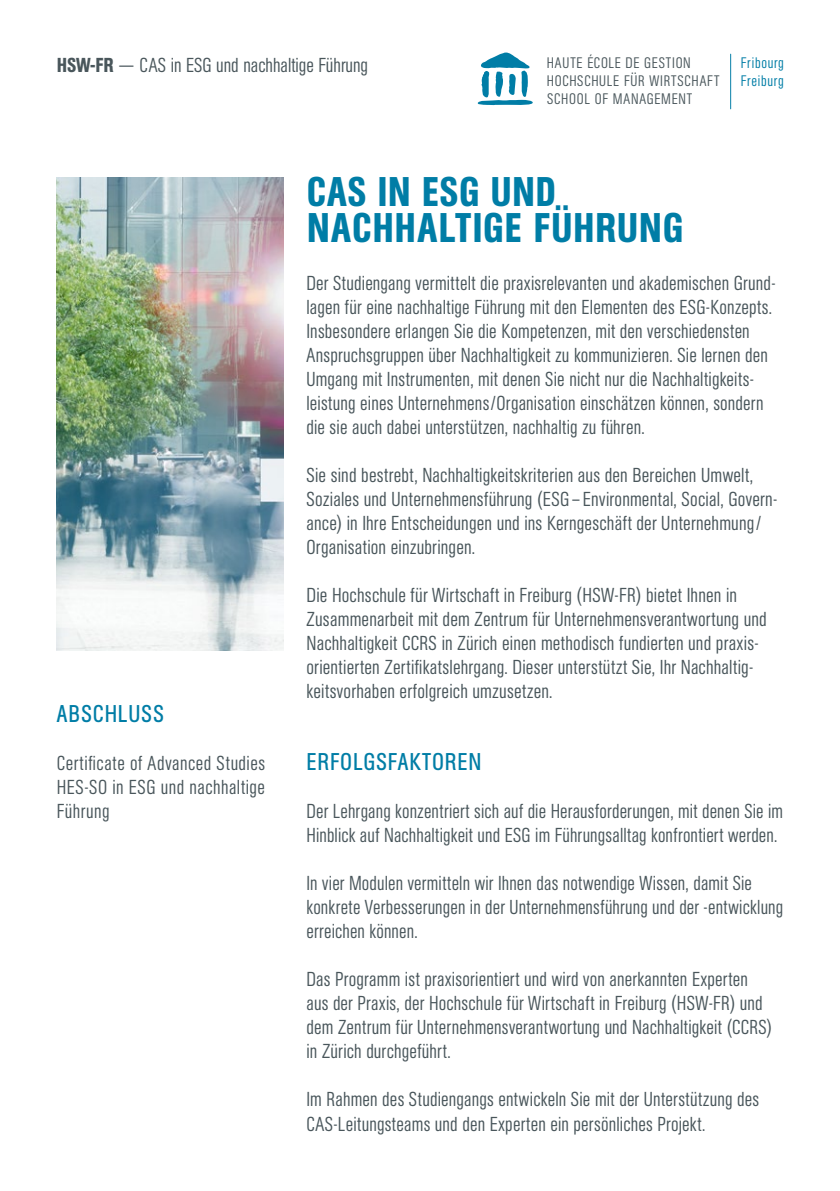
<style>
.page{position:relative;width:840px;height:1191px;background:#fff}
.page>*{position:absolute;margin:0;border:0;box-sizing:border-box;transform-origin:0 0}
.t1{font:500 condensed 41px/36px "AG Book Pro";letter-spacing:.015em;color:#007da6}
.t2{font:condensed 24px "AG Book Pro";letter-spacing:.035em;color:#007da6}
.t3{font:300 condensed 20px/24px "AG Book Pro";letter-spacing:.01em;color:#49565b}
.t4{font:300 condensed 20px "AG Book Pro";letter-spacing:.01em;color:#49565b;scale:2 1}
.t5{font:300 15.2px/18.2px "AG Buch Condensed BQ";letter-spacing:.045em;color:#49565b}
.t6{font:300 15.2px/18.2px "AG Buch Condensed BQ";letter-spacing:.045em;color:#007da6}
.s1{font-weight:500}
</style>
<div class="page">
<img style="left:57px;top:177px;width:226px;height:473px">
<svg style="left:477px;top:52px;width:55px;height:53px"></svg>
<p class="t4" style="left:57px;top:52px;width:157px"><span class="s1">HSW-FR</span> – CAS in ESG und nachhaltige Führung</p>
<p class="t5" style="left:546px;top:54px;width:174px">HAUTE ÉCOLE DE GESTION<br>HOCHSCHULE FÜR WIRTSCHAFT<br>SCHOOL OF MANAGEMENT</p>
<p class="t6" style="left:740px;top:54px;width:44px">Fribourg<br>Freiburg</p>
<p class="t2" style="left:57px;top:698px;width:109px">ABSCHLUSS</p>
<p class="t3" style="left:57px;top:751px;width:210px;text-align:justify">Certificate of Advanced Studies HES-SO in ESG und nachhaltige Führung</p>
<h1 class="t1" style="left:306px;top:173px;width:378px">CAS IN ESG UND<br>NACHHALTIGE FÜHRUNG</h1>
<p class="t3" style="left:306px;top:271px;width:470px">Der Studiengang vermittelt die praxisrelevanten und akademischen Grund&shy;lagen für eine nachhaltige Führung mit den Elementen des ESG--Konzepts.<br>Insbesondere erlangen Sie die Kompetenzen, mit den verschiedensten Anspruchsgruppen über Nachhaltigkeit zu kommunizieren. Sie lernen den Umgang mit Instrumenten, mit denen Sie nicht nur die Nachhaltigkeits&shy;leistung eines Unternehmens/Organisation einschätzen können, sondern die sie auch dabei unterstützen, nachhaltig zu führen.</p>
<p class="t3" style="left:306px;top:463px;width:472px">Sie sind bestrebt, Nachhaltigkeitskriterien aus den Bereichen Umwelt, Soziales und Unternehmensführung (ESG – Environmental, Social, Govern&shy;ance) in Ihre Entscheidungen und ins Kerngeschäft der Unternehmung/ Organisation einzubringen.</p>
<p class="t3" style="left:306px;top:583px;width:461px">Die Hochschule für Wirtschaft in Freiburg (HSW-FR) bietet Ihnen in Zusammenarbeit mit dem Zentrum für Unternehmensverantwortung und Nachhaltigkeit CCRS in Zürich einen methodisch fundierten und praxis&shy;orientierten Zertifikatslehrgang. Dieser unterstützt Sie, Ihr Nachhaltig&shy;keitsvorhaben erfolgreich umzusetzen.</p>
<p class="t2" style="left:306px;top:746px;width:176px">ERFOLGSFAKTOREN</p>
<p class="t3" style="left:306px;top:799px;width:478px">Der Lehrgang konzentriert sich auf die Herausforderungen, mit denen Sie im<br>Hinblick auf Nachhaltigkeit und ESG im Führungsalltag konfrontiert werden.</p>
<p class="t3" style="left:306px;top:871px;width:478px">In vier Modulen vermitteln wir Ihnen das notwendige Wissen, damit Sie konkrete Verbesserungen in der Unternehmensführung und der --entwicklung erreichen können.</p>
<p class="t3" style="left:306px;top:967px;width:467px">Das Programm ist praxisorientiert und wird von anerkannten Experten aus der Praxis, der Hochschule für Wirtschaft in Freiburg (HSW-FR) und dem Zentrum für Unternehmensverantwortung und Nachhaltigkeit (CCRS) in Zürich durchgeführt.</p>
<p class="t3" style="left:306px;top:1087px;width:454px">Im Rahmen des Studiengangs entwickeln Sie mit der Unterstützung des<br>CAS-Leitungsteams und den Experten ein persönliches Projekt.</p>
</div>
